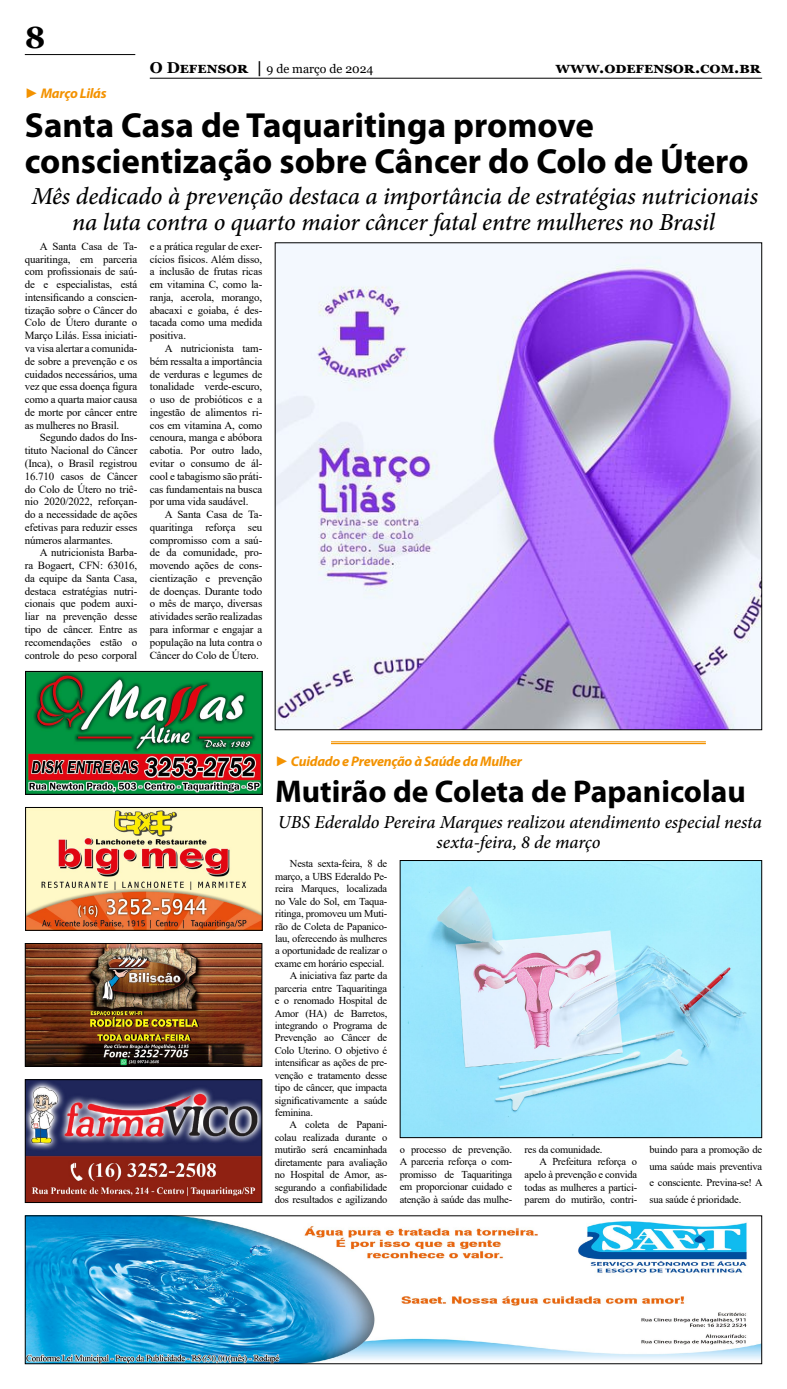
<style>
.page{position:relative;width:787px;height:1389px;background:#fff}
.page>*{position:absolute;margin:0;border:0;box-sizing:border-box;transform-origin:0 0}
.t1{font:700 35px/36.8px "Myriad Pro";color:#000}
.t2{font:700 31.5px "Myriad Pro";color:#000}
.t3{font:700 30.62px "Georgia";color:#000}
.t4{font:italic 500 24.5px/26.2px "Minion Pro";letter-spacing:-.005em;color:#000;text-align:center}
.t5{font:italic 500 18.38px/20.1px "Minion Pro";letter-spacing:-.005em;color:#000;text-align:center}
.t6{font:700 15.75px "Georgia";color:#000}
.t7{font:italic 700 14px "Myriad Pro";letter-spacing:-.02em;color:#f39200}
.t8{font:12.25px "Georgia";color:#000}
.t9{font:10.94px/12.8px "Times New Roman";letter-spacing:-.01em;color:#000;text-align:justify}
.t10{font:10.5px/12.5px "Times New Roman";letter-spacing:-.02em;color:#000;text-align:justify}
.s1{font-family:"Times New Roman";font-style:normal}
.s2{font-weight:700;font-size:15.75px}
</style>
<div class="page">
<hr style="left:25px;top:54px;width:110px;height:1px;background:#000">
<hr style="left:150px;top:78px;width:611px;height:1px;background:#000">
<img style="left:27px;top:1217px;width:732px;height:145px">
<img style="left:27px;top:1081px;width:233px;height:120px">
<div style="left:25px;top:1079px;width:237px;height:124px;border:1px solid #000"></div>
<img style="left:27px;top:673px;width:233px;height:120px">
<div style="left:25px;top:671px;width:237px;height:124px;border:1px solid #000"></div>
<img style="left:27px;top:809px;width:233px;height:120px">
<div style="left:25px;top:807px;width:237px;height:124px;border:1px solid #000"></div>
<img style="left:27px;top:945px;width:233px;height:120px">
<div style="left:25px;top:943px;width:237px;height:124px;border:1px solid #000"></div>
<img style="left:276px;top:244px;width:483px;height:484px">
<img style="left:401px;top:862px;width:358px;height:274px">
<div style="left:399px;top:860px;width:362px;height:278px;border:1px solid #000"></div>
<hr style="left:331px;top:742px;width:374px;height:1px;background:#f39200">
<hr style="left:331px;top:743px;width:374px;height:1px;background:#f39200">
<h3 class="t3" style="left:25px;top:18px;width:22px">8</h3>
<p class="t7" style="left:25px;top:84px;width:83px"><span class="s1">►</span> Março Lilás</p>
<h1 class="t1" style="left:25px;top:105px;width:725px">Santa Casa de Taquaritinga promove conscientização sobre Câncer do Colo de Útero</h1>
<h3 class="t4" style="left:31px;top:182px;width:728px">Mês dedicado à prevenção destaca a importância de estratégias nutricionais na luta contra o quarto maior câncer fatal entre mulheres no Brasil</h3>
<p class="t9" style="left:25px;top:239px;width:114px;text-indent:15px">A Santa Casa de Ta&shy;quaritinga, em parceria com profissionais de saú&shy;de e especialistas, está intensificando a conscien&shy;tização sobre o Câncer do Colo de Útero durante o Março Lilás. Essa iniciati&shy;va visa alertar a comunida&shy;de sobre a prevenção e os cuidados necessários, uma vez que essa doença figura como a quarta maior causa de morte por câncer entre as mulheres no Brasil.</p>
<p class="t9" style="left:25px;top:431px;width:114px;text-indent:15px">Segundo dados do Ins&shy;tituto Nacional do Câncer (Inca), o Brasil registrou 16.710 casos de Câncer do Colo de Útero no triê&shy;nio 2020/2022, reforçan&shy;do a necessidade de ações efetivas para reduzir esses números alarmantes.</p>
<p class="t9" style="left:25px;top:546px;width:114px;text-indent:15px">A nutricionista Barba&shy;ra Bogaert, CFN: 63016, da equipe da Santa Casa, destaca estratégias nutri&shy;cionais que podem auxi&shy;liar na prevenção desse tipo de câncer. Entre as recomendações estão o controle do peso corporal</p>
<p class="t8" style="left:150px;top:61px;width:225px"><span class="s2">O Defensor |</span> 9 de março de 2024</p>
<h3 class="t6" style="left:555px;top:58px;width:207px">www.odefensor.com.br</h3>
<p class="t9" style="left:150px;top:239px;width:114px">e a prática regular de exer&shy;cícios físicos. Além disso, a inclusão de frutas ricas em vitamina C, como la&shy;ranja, acerola, morango, abacaxi e goiaba, é des&shy;tacada como uma medida positiva.</p>
<p class="t9" style="left:150px;top:342px;width:114px;text-indent:15px">A nutricionista tam&shy;bém ressalta a importância de verduras e legumes de tonalidade verde-escuro, o uso de probióticos e a ingestão de alimentos ri&shy;cos em vitamina A, como cenoura, manga e abóbora cabotia. Por outro lado, evitar o consumo de ál&shy;cool e tabagismo são práti&shy;cas fundamentais na busca por uma vida saudável.</p>
<p class="t9" style="left:150px;top:508px;width:114px;text-indent:15px">A Santa Casa de Ta&shy;quaritinga reforça seu compromisso com a saú&shy;de da comunidade, pro&shy;movendo ações de cons&shy;cientização e prevenção de doenças. Durante todo o mês de março, diversas atividades serão realizadas para informar e engajar a população na luta contra o Câncer do Colo de Útero.</p>
<p class="t7" style="left:275px;top:752px;width:248px"><span class="s1">►</span> Cuidado e Prevenção à Saúde da Mulher</p>
<h2 class="t2" style="left:275px;top:771px;width:472px">Mutirão de Coleta de Papanicolau</h2>
<h3 class="t5" style="left:277px;top:812px;width:485px">UBS Ederaldo Pereira Marques realizou atendimento especial nesta sexta-feira, 8 de março</h3>
<p class="t10" style="left:290px;top:857px;width:99px">Nesta sexta-feira, 8 de</p>
<p class="t10" style="left:275px;top:870px;width:114px">março, a UBS Ederaldo Pe-</p>
<p class="t10" style="left:275px;top:882px;width:114px">reira Marques, localizada</p>
<p class="t10" style="left:275px;top:895px;width:114px">no Vale do Sol, em Taqua-</p>
<p class="t10" style="left:275px;top:907px;width:114px">ritinga, promoveu um Muti-</p>
<p class="t10" style="left:275px;top:919px;width:114px">rão de Coleta de Papanico-</p>
<p class="t10" style="left:275px;top:932px;width:114px">lau, oferecendo às mulheres</p>
<p class="t10" style="left:275px;top:944px;width:114px">a oportunidade de realizar o</p>
<p class="t10" style="left:275px;top:957px;width:111px">exame em horário especial.</p>
<p class="t10" style="left:289px;top:969px;width:99px">A iniciativa faz parte da</p>
<p class="t10" style="left:275px;top:982px;width:114px">parceria entre Taquaritinga</p>
<p class="t10" style="left:275px;top:994px;width:114px">e o renomado Hospital de</p>
<p class="t10" style="left:275px;top:1006px;width:114px">Amor (HA) de Barretos,</p>
<p class="t10" style="left:275px;top:1019px;width:114px">integrando o Programa de</p>
<p class="t10" style="left:275px;top:1031px;width:114px">Prevenção ao Câncer de</p>
<p class="t10" style="left:275px;top:1044px;width:114px">Colo Uterino. O objetivo é</p>
<p class="t10" style="left:275px;top:1056px;width:114px">intensificar as ações de pre-</p>
<p class="t10" style="left:275px;top:1069px;width:114px">venção e tratamento desse</p>
<p class="t10" style="left:275px;top:1081px;width:114px">tipo de câncer, que impacta</p>
<p class="t10" style="left:274px;top:1093px;width:114px">significativamente a saúde</p>
<p class="t10" style="left:274px;top:1106px;width:40px">feminina.</p>
<p class="t10" style="left:289px;top:1118px;width:99px">A coleta de Papani-</p>
<p class="t10" style="left:274px;top:1131px;width:114px">colau realizada durante o</p>
<p class="t10" style="left:274px;top:1143px;width:114px">mutirão será encaminhada</p>
<p class="t10" style="left:274px;top:1156px;width:114px">diretamente para avaliação</p>
<p class="t10" style="left:274px;top:1168px;width:114px">no Hospital de Amor, as-</p>
<p class="t10" style="left:274px;top:1180px;width:114px">segurando a confiabilidade</p>
<p class="t10" style="left:274px;top:1193px;width:114px">dos resultados e agilizando</p>
<p class="t10" style="left:399px;top:1143px;width:114px">o processo de prevenção.<br>A parceria reforça o com&shy;promisso de Taquaritinga em proporcionar cuidado e atenção à saúde das mulhe-</p>
<p class="t10" style="left:524px;top:1143px;width:79px">res da comunidade.</p>
<p class="t10" style="left:649px;top:1141px;width:115px;line-height:16.7px">buindo para a promoção de uma saúde mais preventiva e consciente. Previna-se! A sua saúde é prioridade.</p>
<p class="t10" style="left:539px;top:1155px;width:99px">A Prefeitura reforça o</p>
<p class="t10" style="left:524px;top:1168px;width:114px">apelo à prevenção e convida</p>
<p class="t10" style="left:524px;top:1180px;width:114px">todas as mulheres a partici-</p>
<p class="t10" style="left:524px;top:1193px;width:114px">parem do mutirão, contri-</p>
</div>
